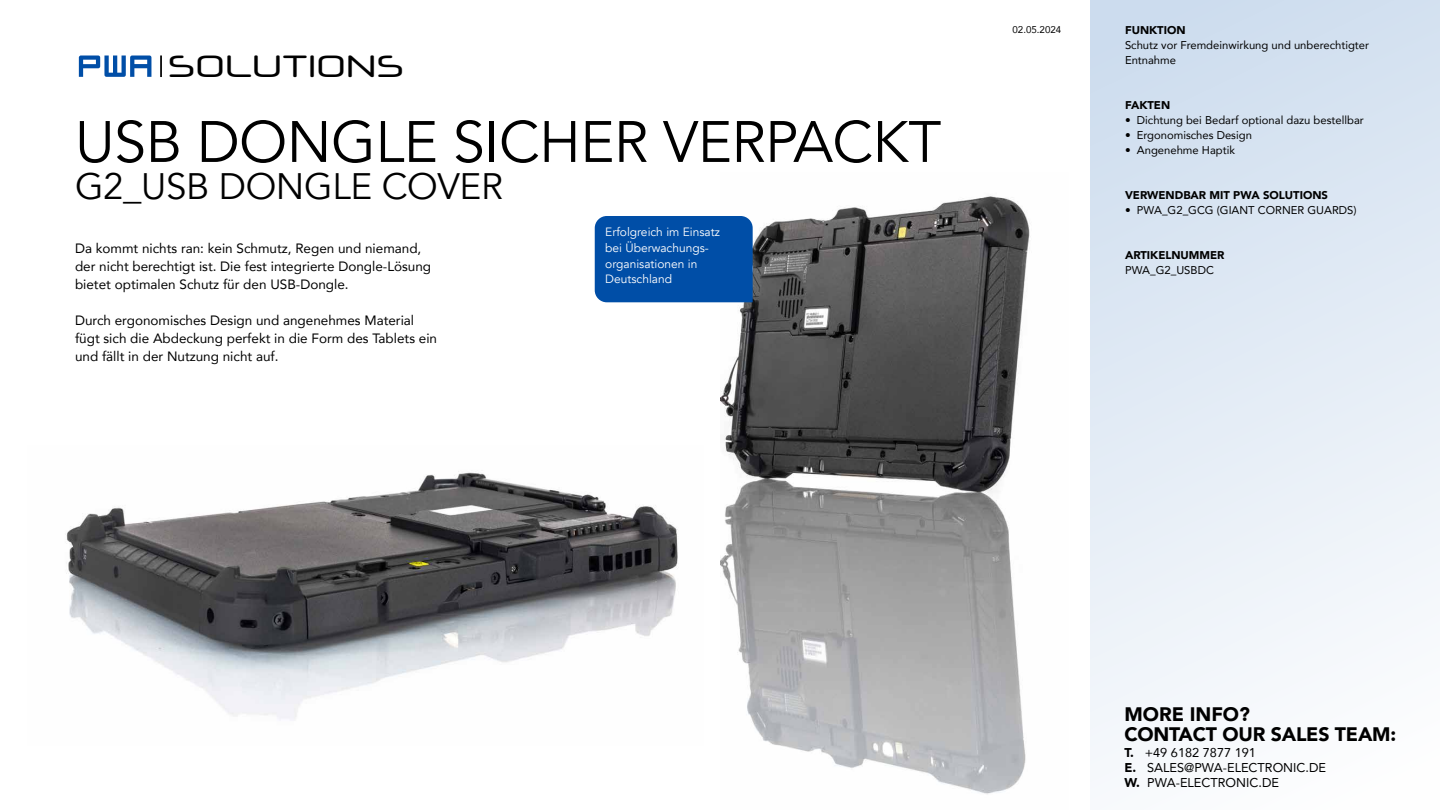
<style>
.page{position:relative;width:1440px;height:810px;background:#fff}
.page>*{position:absolute;margin:0;border:0;box-sizing:border-box;transform-origin:0 0}
.t1{font:57.75px "Avenir";letter-spacing:-.01em;color:#000}
.t2{font:36.75px "Avenir";letter-spacing:-.01em;color:#000}
.t3{font:30.97px "Neuropol X Rg";letter-spacing:-.03em;color:#000}
.t4{font:900 19.5px/19.5px "Avenir";letter-spacing:-.01em;color:#000}
.t5{font:13.5px/18px "Avenir";color:#000}
.t6{font:12.75px/15px "Avenir";color:#000}
.t7{font:12px/15.8px "Avenir";color:#fff}
.t8{font:11.25px/15px "Avenir";color:#000}
.t9{font:900 11.25px "Avenir";color:#000}
.t10{font:9.75px "Avenir";color:#000}
.s1{font-weight:900}
</style>
<div class="page">
<div style="left:1091px;top:0;width:349px;height:810px;background:linear-gradient(to bottom,#ceddee,#fcfdfe)"></div>
<svg style="left:79px;top:55px;width:72px;height:22px"></svg>
<hr style="left:160px;top:55px;width:2px;height:22px;background:#000">
<img style="left:721px;top:196px;width:309px;height:598px">
<img style="left:65px;top:471px;width:613px;height:249px">
<div style="left:595px;top:216px;width:158px;height:86px;background:#004ea7"></div>
<h3 class="t3" style="left:168px;top:50px;width:238px">SOLUTIONS</h3>
<h1 class="t1" style="left:75px;top:118px;width:868px">USB DONGLE SICHER VERPACKT</h1>
<h2 class="t2" style="left:75px;top:170px;width:429px">G2_USB DONGLE COVER</h2>
<p class="t5" style="left:75px;top:239px;width:358px">Da kommt nichts ran: kein Schmutz, Regen und niemand, der nicht berechtigt ist. Die fest integrierte Dongle-Lösung bietet optimalen Schutz für den USB-Dongle.</p>
<p class="t5" style="left:75px;top:311px;width:364px">Durch ergonomisches Design und angenehmes Material fügt sich die Abdeckung perfekt in die Form des Tablets ein und fällt in der Nutzung nicht auf.</p>
<p class="t7" style="left:605px;top:225px;width:116px">Erfolgreich im Einsatz bei Überwachungs&shy;organisationen in<br>Deutschland</p>
<p class="t10" style="left:1012px;top:22px;width:50px">02.05.2024</p>
<p class="t9" style="left:1125px;top:24px;width:62px">FUNKTION</p>
<p class="t8" style="left:1125px;top:39px;width:246px">Schutz vor Fremdeinwirkung und unberechtigter<br>Entnahme</p>
<p class="t9" style="left:1125px;top:99px;width:47px">FAKTEN</p>
<p class="t8" style="left:1125px;top:113px;width:240px">• Dichtung bei Bedarf optional dazu bestellbar</p>
<p class="t8" style="left:1125px;top:128px;width:128px">• Ergonomisches Design</p>
<p class="t8" style="left:1125px;top:143px;width:112px">• Angenehme Haptik</p>
<p class="t9" style="left:1125px;top:189px;width:205px">VERWENDBAR MIT PWA SOLUTIONS</p>
<p class="t8" style="left:1125px;top:203px;width:233px">• PWA_G2_GCG (GIANT CORNER GUARDS)</p>
<p class="t9" style="left:1125px;top:249px;width:101px">ARTIKELNUMMER</p>
<p class="t8" style="left:1125px;top:263px;width:90px">PWA_G2_USBDC</p>
<h3 class="t4" style="left:1124px;top:705px;width:273px">MORE INFO?<br>CONTACT OUR SALES TEAM:</h3>
<p class="t6" style="left:1124px;top:745px;width:203px"><span class="s1">T.</span> +49 6182 7877 191<br><span class="s1">E.</span> SALES@PWA-ELECTRONIC.DE<br><span class="s1">W.</span> PWA-ELECTRONIC.DE</p>
</div>
